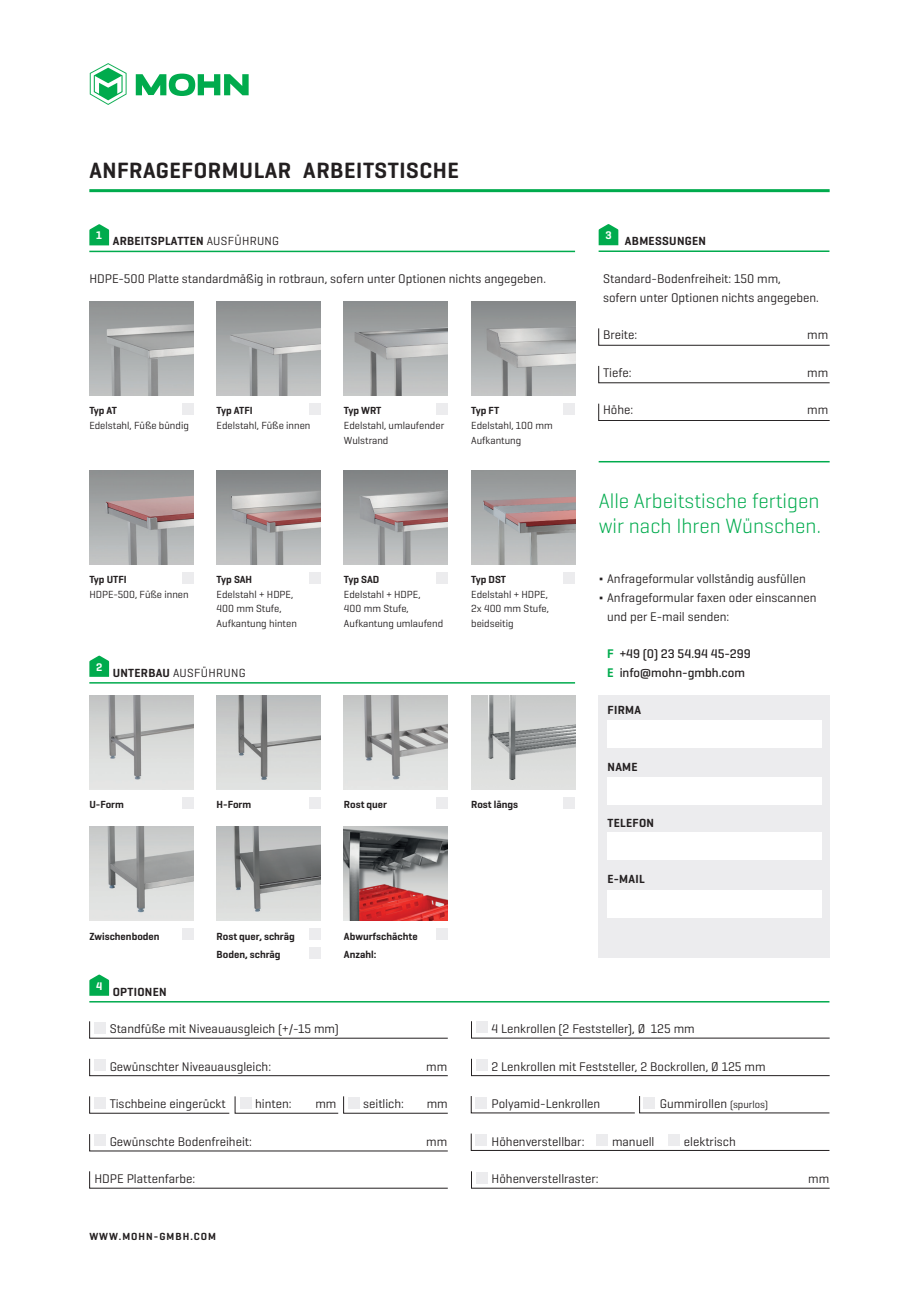
<style>
.page{position:relative;width:919px;height:1289px;background:#fff}
.page>*{position:absolute;margin:0;border:0;box-sizing:border-box;transform-origin:0 0}
.t1{font:600 22.5px "Geogrotesque";letter-spacing:.025em;color:#231f20}
.t2{font:300 21px/25px "Geogrotesque";color:#00ab4d}
.t3{font:12.75px/18.8px "Geogrotesque";color:#231f20}
.t4{font:500 12.75px/18.8px "Geogrotesque";color:#231f20}
.t5{font:600 12px "Geogrotesque";letter-spacing:.025em;color:#231f20}
.t6{font:12px "Geogrotesque";letter-spacing:.025em;color:#231f20}
.t7{font:600 11.25px "Geogrotesque";color:#fff}
.t8{font:10.5px/14.7px "Geogrotesque";color:#231f20}
.t9{font:600 10.5px/18.8px "Geogrotesque";color:#231f20}
.t10{font:600 10.5px "Geogrotesque";letter-spacing:.1em;color:#231f20}
.s1{font-weight:400}
.s2{font-weight:600}
.s3{font-weight:600;color:#00ab4d}
.s4{font-size:10.5px}
</style>
<div class="page">
<div style="left:598px;top:695px;width:231px;height:263px;background:#ececee"></div>
<svg style="left:89px;top:1021px;width:359px;height:17px"></svg>
<svg style="left:471px;top:1021px;width:359px;height:17px"></svg>
<svg style="left:471px;top:1058px;width:359px;height:18px"></svg>
<svg style="left:89px;top:1058px;width:359px;height:18px"></svg>
<svg style="left:89px;top:1134px;width:359px;height:17px"></svg>
<svg style="left:471px;top:1171px;width:359px;height:17px"></svg>
<svg style="left:89px;top:1171px;width:359px;height:17px"></svg>
<svg style="left:89px;top:1096px;width:359px;height:17px"></svg>
<div style="left:94px;top:1021px;width:12px;height:12px;background:#ececee"></div>
<div style="left:476px;top:1021px;width:11px;height:12px;background:#ececee"></div>
<div style="left:476px;top:1059px;width:11px;height:11px;background:#ececee"></div>
<div style="left:94px;top:1059px;width:12px;height:11px;background:#ececee"></div>
<div style="left:94px;top:1134px;width:12px;height:11px;background:#ececee"></div>
<div style="left:476px;top:1171px;width:11px;height:12px;background:#ececee"></div>
<div style="left:94px;top:1096px;width:12px;height:12px;background:#ececee"></div>
<div style="left:240px;top:1096px;width:11px;height:12px;background:#ececee"></div>
<div style="left:182px;top:403px;width:11px;height:11px;background:#ececee"></div>
<div style="left:182px;top:797px;width:11px;height:11px;background:#ececee"></div>
<div style="left:182px;top:572px;width:11px;height:11px;background:#ececee"></div>
<div style="left:182px;top:928px;width:11px;height:11px;background:#ececee"></div>
<div style="left:309px;top:403px;width:11px;height:11px;background:#ececee"></div>
<div style="left:309px;top:797px;width:11px;height:11px;background:#ececee"></div>
<div style="left:309px;top:572px;width:11px;height:11px;background:#ececee"></div>
<div style="left:309px;top:928px;width:11px;height:11px;background:#ececee"></div>
<div style="left:309px;top:946px;width:11px;height:12px;background:#ececee"></div>
<div style="left:436px;top:403px;width:12px;height:11px;background:#ececee"></div>
<div style="left:436px;top:797px;width:12px;height:11px;background:#ececee"></div>
<div style="left:436px;top:572px;width:12px;height:11px;background:#ececee"></div>
<div style="left:436px;top:928px;width:12px;height:11px;background:#ececee"></div>
<div style="left:563px;top:403px;width:12px;height:11px;background:#ececee"></div>
<div style="left:563px;top:797px;width:12px;height:11px;background:#ececee"></div>
<div style="left:563px;top:572px;width:12px;height:11px;background:#ececee"></div>
<div style="left:348px;top:1096px;width:11px;height:12px;background:#ececee"></div>
<svg style="left:598px;top:403px;width:232px;height:18px"></svg>
<svg style="left:598px;top:365px;width:232px;height:18px"></svg>
<svg style="left:598px;top:328px;width:232px;height:18px"></svg>
<svg style="left:89px;top:224px;width:20px;height:21px"></svg>
<svg style="left:89px;top:655px;width:20px;height:22px"></svg>
<svg style="left:89px;top:974px;width:20px;height:21px"></svg>
<svg style="left:598px;top:224px;width:20px;height:21px"></svg>
<div style="left:607px;top:720px;width:214px;height:27px;background:#fff"></div>
<div style="left:607px;top:777px;width:214px;height:27px;background:#fff"></div>
<div style="left:607px;top:832px;width:214px;height:27px;background:#fff"></div>
<div style="left:607px;top:890px;width:214px;height:28px;background:#fff"></div>
<hr style="left:89px;top:251px;width:486px;height:1px;background:#00ab4d">
<hr style="left:89px;top:682px;width:486px;height:1px;background:#00ab4d">
<hr style="left:89px;top:1001px;width:740px;height:1px;background:#00ab4d">
<hr style="left:598px;top:250px;width:231px;height:2px;background:#00ab4d">
<hr style="left:598px;top:461px;width:231px;height:1px;background:#00ab4d">
<hr style="left:89px;top:189px;width:740px;height:3px;background:#00ab4d">
<img style="left:89px;top:302px;width:104px;height:94px">
<img style="left:89px;top:470px;width:104px;height:94px">
<img style="left:89px;top:826px;width:104px;height:94px">
<img style="left:216px;top:302px;width:104px;height:94px">
<img style="left:216px;top:470px;width:104px;height:94px">
<img style="left:216px;top:826px;width:104px;height:94px">
<img style="left:344px;top:302px;width:104px;height:94px">
<img style="left:216px;top:695px;width:104px;height:94px">
<img style="left:344px;top:470px;width:104px;height:94px">
<img style="left:344px;top:826px;width:104px;height:94px">
<img style="left:471px;top:302px;width:104px;height:94px">
<img style="left:471px;top:695px;width:104px;height:94px">
<img style="left:471px;top:470px;width:104px;height:94px">
<svg style="left:470px;top:1133px;width:359px;height:17px"></svg>
<svg style="left:470px;top:1096px;width:359px;height:17px"></svg>
<div style="left:475px;top:1097px;width:12px;height:11px;background:#ececee"></div>
<div style="left:475px;top:1134px;width:12px;height:11px;background:#ececee"></div>
<div style="left:643px;top:1097px;width:12px;height:11px;background:#ececee"></div>
<div style="left:596px;top:1134px;width:11px;height:11px;background:#ececee"></div>
<div style="left:668px;top:1134px;width:11px;height:11px;background:#ececee"></div>
<img style="left:89px;top:695px;width:104px;height:94px">
<img style="left:344px;top:695px;width:104px;height:94px">
<svg style="left:136px;top:74px;width:112px;height:22px"></svg>
<svg style="left:90px;top:63px;width:37px;height:42px"></svg>
<h1 class="t1" style="left:89px;top:157px;width:371px">ANFRAGEFORMULAR ARBEITSTISCHE</h1>
<p class="t7" style="left:96px;top:228px;width:7px">1</p>
<p class="t5" style="left:113px;top:234px;width:168px">ARBEITSPLATTEN <span class="s1">AUSFÜHRUNG</span></p>
<p class="t3" style="left:89px;top:269px;width:458px">HDPE-500 Platte standardmäßig in rotbraun, sofern unter Optionen nichts angegeben.</p>
<p class="t9" style="left:89px;top:401px;width:29px">Typ AT</p>
<p class="t8" style="left:89px;top:417px;width:101px">Edelstahl, Füße bündig</p>
<p class="t9" style="left:216px;top:401px;width:38px">Typ ATFI</p>
<p class="t8" style="left:216px;top:417px;width:95px">Edelstahl, Füße innen</p>
<p class="t9" style="left:344px;top:401px;width:39px">Typ WRT</p>
<p class="t8" style="left:344px;top:417px;width:102px">Edelstahl, umlaufender<br>Wulstrand</p>
<p class="t9" style="left:471px;top:401px;width:30px">Typ FT</p>
<p class="t8" style="left:471px;top:417px;width:83px">Edelstahl, 100 mm<br>Aufkantung</p>
<p class="t9" style="left:89px;top:570px;width:39px">Typ UTFI</p>
<p class="t8" style="left:89px;top:586px;width:101px">HDPE-500, Füße innen</p>
<p class="t9" style="left:216px;top:570px;width:37px">Typ SAH</p>
<p class="t8" style="left:216px;top:586px;width:82px">Edelstahl + HDPE,<br>400 mm Stufe,<br>Aufkantung hinten</p>
<p class="t7" style="left:96px;top:659px;width:8px">2</p>
<p class="t6" style="left:113px;top:665px;width:134px"><span class="s2">UNTERBAU</span> AUSFÜHRUNG</p>
<p class="t9" style="left:344px;top:570px;width:37px">Typ SAD</p>
<p class="t8" style="left:344px;top:586px;width:101px">Edelstahl + HDPE,<br>400 mm Stufe,<br>Aufkantung umlaufend</p>
<p class="t9" style="left:471px;top:570px;width:36px">Typ DST</p>
<p class="t8" style="left:471px;top:586px;width:79px;text-align:justify">Edelstahl + HDPE, 2x 400 mm Stufe, beidseitig</p>
<p class="t9" style="left:89px;top:795px;width:36px">U-Form</p>
<p class="t9" style="left:89px;top:926px;width:72px">Zwischenboden</p>
<p class="t7" style="left:96px;top:978px;width:8px">4</p>
<p class="t5" style="left:113px;top:984px;width:55px">OPTIONEN</p>
<p class="t9" style="left:216px;top:795px;width:36px">H-Form</p>
<p class="t9" style="left:216px;top:926px;width:80px">Rost quer, schräg<br>Boden, schräg</p>
<p class="t9" style="left:344px;top:795px;width:45px">Rost quer</p>
<p class="t9" style="left:344px;top:926px;width:75px">Abwurfschächte<br>Anzahl:</p>
<p class="t9" style="left:471px;top:795px;width:49px">Rost längs</p>
<p class="t7" style="left:605px;top:228px;width:8px">3</p>
<p class="t5" style="left:625px;top:234px;width:83px">ABMESSUNGEN</p>
<p class="t3" style="left:603px;top:269px;width:217px">Standard-Bodenfreiheit: 150 mm,<br>sofern unter Optionen nichts angegeben.</p>
<p class="t3" style="left:603px;top:325px;width:36px">Breite:</p>
<p class="t3" style="left:807px;top:325px;width:23px">mm</p>
<p class="t3" style="left:603px;top:362px;width:30px">Tiefe:</p>
<p class="t3" style="left:807px;top:362px;width:23px">mm</p>
<p class="t3" style="left:603px;top:400px;width:32px">Höhe:</p>
<p class="t3" style="left:807px;top:400px;width:23px">mm</p>
<h2 class="t2" style="left:598px;top:487px;width:224px">Alle Arbeitstische fertigen wir nach Ihren Wünschen.</h2>
<p class="t3" style="left:598px;top:569px;width:208px">∆ Anfrageformular vollständig ausfüllen</p>
<p class="t3" style="left:598px;top:587px;width:219px">∆ Anfrageformular faxen oder einscannen</p>
<p class="t3" style="left:607px;top:606px;width:124px">und per E-mail senden:</p>
<p class="t4" style="left:607px;top:644px;width:145px"><span class="s3">F</span> +49 (0) 23 54.94 45-299<br><span class="s3">E</span> info@mohn-gmbh.com</p>
<p class="t5" style="left:607px;top:702px;width:35px">FIRMA</p>
<p class="t5" style="left:607px;top:759px;width:32px">NAME</p>
<p class="t5" style="left:607px;top:815px;width:48px">TELEFON</p>
<p class="t5" style="left:607px;top:871px;width:39px">E-MAIL</p>
<p class="t3" style="left:110px;top:1019px;width:230px">Standfüße mit Niveauausgleich (+/-15 mm)</p>
<p class="t3" style="left:491px;top:1019px;width:205px">4 Lenkrollen (2 Feststeller), Ø 125 mm</p>
<p class="t3" style="left:491px;top:1056px;width:275px">2 Lenkrollen mit Feststeller, 2 Bockrollen, Ø 125 mm</p>
<p class="t3" style="left:491px;top:1094px;width:110px">Polyamid-Lenkrollen</p>
<p class="t3" style="left:491px;top:1131px;width:94px">Höhenverstellbar:</p>
<p class="t3" style="left:110px;top:1056px;width:163px">Gewünschter Niveauausgleich:</p>
<p class="t3" style="left:426px;top:1056px;width:23px">mm</p>
<p class="t3" style="left:110px;top:1094px;width:118px">Tischbeine eingerückt</p>
<p class="t3" style="left:659px;top:1094px;width:110px">Gummirollen <span class="s4">(spurlos)</span></p>
<p class="t3" style="left:255px;top:1094px;width:38px">hinten:</p>
<p class="t3" style="left:315px;top:1094px;width:23px">mm</p>
<p class="t3" style="left:363px;top:1094px;width:42px">seitlich:</p>
<p class="t3" style="left:426px;top:1094px;width:23px">mm</p>
<p class="t3" style="left:110px;top:1131px;width:144px">Gewünschte Bodenfreiheit:</p>
<p class="t3" style="left:426px;top:1131px;width:23px">mm</p>
<p class="t3" style="left:612px;top:1131px;width:44px">manuell</p>
<p class="t3" style="left:684px;top:1131px;width:53px">elektrisch</p>
<p class="t3" style="left:94px;top:1169px;width:102px">HDPE Plattenfarbe:</p>
<p class="t10" style="left:89px;top:1229px;width:128px">WWW.MOHN-GMBH.COM</p>
<p class="t3" style="left:491px;top:1169px;width:109px">Höhenverstellraster:</p>
<p class="t3" style="left:808px;top:1169px;width:23px">mm</p>
</div>
